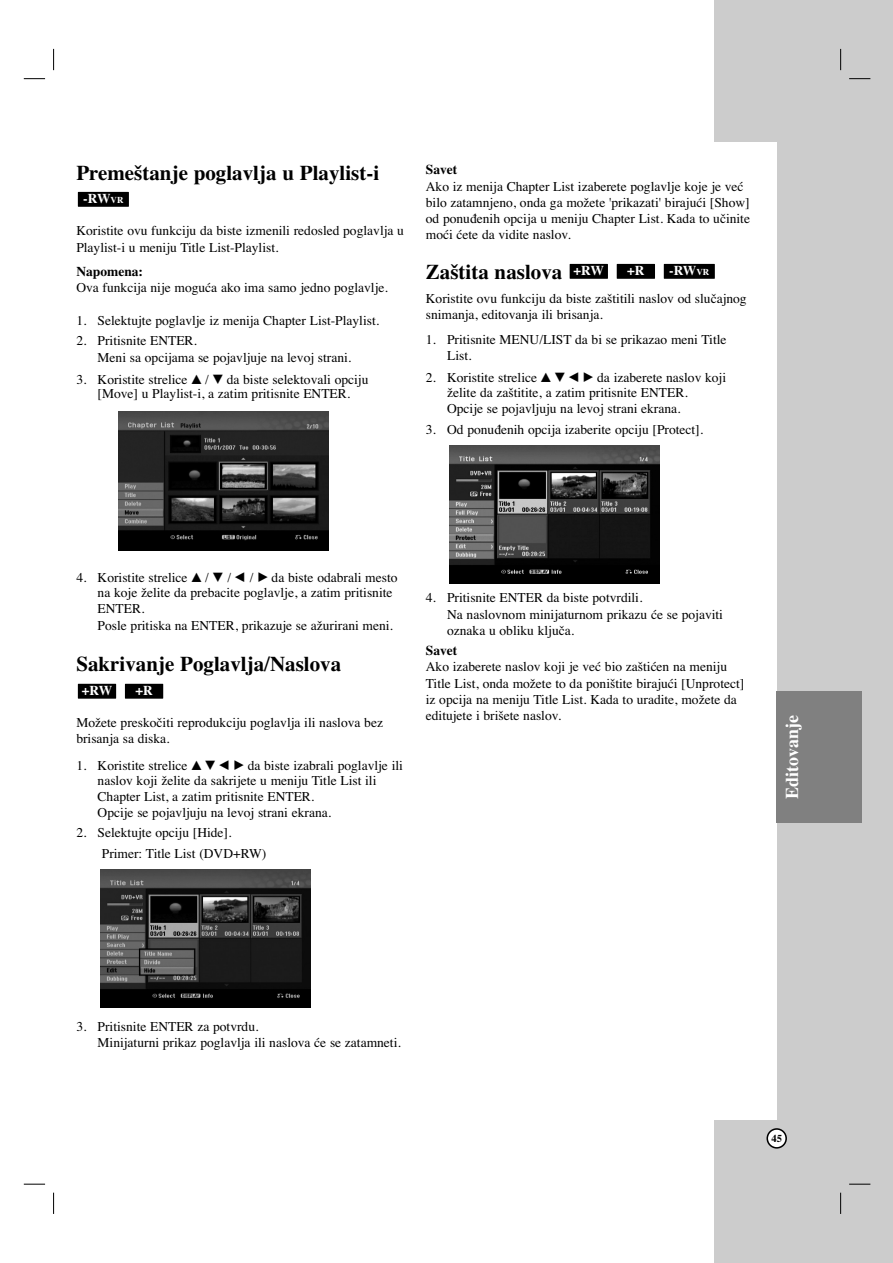
<style>
.page{position:relative;width:893px;height:1263px;background:#fff}
.page>*{position:absolute;margin:0;border:0;box-sizing:border-box;transform-origin:0 0}
.t1{font:700 21px "Times CE";color:#000}
.t2{font:700 18px "Times CE";color:#fff}
.t3{font:13.5px/16.2px "Times CE";color:#000}
.t4{font:700 13.5px "Times CE";letter-spacing:-.035em;color:#fff}
.t5{font:700 13.5px "Times CE";color:#000}
.t6{font:700 10.5px "Times CE";color:#000}
.s1{font-size:9px}
.s2{font-family:"Sony PS Common"}
.s3{font-family:"Times New Roman Efo"}
</style>
<div class="page">
<div style="left:714px;top:0;width:178px;height:1263px;background:#ccc"></div>
<div style="left:639px;top:142px;width:137px;height:978px;background:#fff"></div>
<svg style="left:766px;top:1128px;width:21px;height:21px"></svg>
<div style="left:776px;top:691px;width:85px;height:132px;background:#808080"></div>
<svg style="left:53px;top:49px;width:1px;height:21px"></svg>
<svg style="left:840px;top:49px;width:1px;height:21px"></svg>
<svg style="left:53px;top:1193px;width:1px;height:21px"></svg>
<svg style="left:840px;top:1193px;width:1px;height:21px"></svg>
<svg style="left:24px;top:78px;width:21px;height:1px"></svg>
<svg style="left:849px;top:78px;width:21px;height:1px"></svg>
<svg style="left:24px;top:1184px;width:21px;height:1px"></svg>
<svg style="left:849px;top:1184px;width:21px;height:1px"></svg>
<div style="left:663px;top:264px;width:51px;height:15px;background:#000"></div>
<div style="left:616px;top:264px;width:39px;height:15px;background:#000"></div>
<div style="left:569px;top:264px;width:39px;height:15px;background:#000"></div>
<div style="left:125px;top:684px;width:38px;height:15px;background:#000"></div>
<div style="left:78px;top:684px;width:38px;height:15px;background:#000"></div>
<div style="left:78px;top:192px;width:51px;height:15px;background:#000"></div>
<img style="left:119px;top:411px;width:210px;height:139px">
<img style="left:101px;top:869px;width:209px;height:139px">
<img style="left:449px;top:445px;width:210px;height:139px">
<h1 class="t1" style="left:76px;top:165px;width:304px">Premeštanje poglavlja u Playlist-i</h1>
<p class="t4" style="left:83px;top:194px;width:42px">-RW<span class="s1">VR</span></p>
<p class="t3" style="left:76px;top:224px;width:329px">Koristite ovu funkciju da biste izmenili redosled poglavlja u<br>Playlist-i u meniju Title List-Playlist.</p>
<p class="t5" style="left:76px;top:267px;width:68px">Napomena:</p>
<p class="t3" style="left:76px;top:281px;width:313px">Ova funkcija nije moguća ako ima samo jedno poglavlje.</p>
<p class="t3" style="left:76px;top:314px;width:304px">1. Selektujte poglavlje iz menija Chapter List-Playlist.</p>
<p class="t3" style="left:98px;top:334px;width:255px;text-indent:-21px">2. Pritisnite ENTER.<br>Meni sa opcijama se pojavljuje na levoj strani.</p>
<p class="t3" style="left:76px;top:373px;width:293px;line-height:14.9px;text-align:center">3. Koristite strelice <span class="s2">V</span> / <span class="s2">V</span> da biste selektovali opciju [Move] u Playlist-i, a zatim pritisnite ENTER.</p>
<p class="t5" style="left:426px;top:165px;width:33px">Savet</p>
<p class="t3" style="left:426px;top:179px;width:326px">Ako iz menija Chapter List izaberete poglavlje koje je već bilo zatamnjeno, onda ga možete 'prikazati' birajući [Show] od ponu<span class="s3">œ</span>enih opcija u meniju Chapter List. Kada to učinite moći ćete da vidite naslov.</p>
<h1 class="t1" style="left:426px;top:265px;width:138px">Zaštita naslova</h1>
<p class="t3" style="left:426px;top:292px;width:322px">Koristite ovu funkciju da biste zaštitili naslov od slučajnog snimanja, editovanja ili brisanja.</p>
<p class="t3" style="left:447px;top:333px;width:281px;text-indent:-21px">1. Pritisnite MENU/LIST da bi se prikazao meni Title<br>List.</p>
<p class="t3" style="left:447px;top:372px;width:280px;line-height:14.9px;text-indent:-21px">2. Koristite strelice <span class="s2">V V B B</span> da izaberete naslov koji želite da zaštitite, a zatim pritisnite ENTER.</p>
<p class="t3" style="left:447px;top:402px;width:235px">Opcije se pojavljuju na levoj strani ekrana.</p>
<p class="t3" style="left:426px;top:423px;width:279px">3. Od ponu<span class="s3">œ</span>enih opcija izaberite opciju [Protect].</p>
<p class="t4" style="left:573px;top:266px;width:32px">+RW</p>
<p class="t4" style="left:627px;top:266px;width:19px">+R</p>
<p class="t4" style="left:669px;top:266px;width:42px">-RW<span class="s1">VR</span></p>
<p class="t3" style="left:98px;top:572px;width:301px;line-height:14.9px;text-indent:-21px">4. Koristite strelice <span class="s2">V</span> / <span class="s2">V</span> / <span class="s2">B</span> / <span class="s2">B</span> da biste odabrali mesto na koje želite da prebacite poglavlje, a zatim pritisnite</p>
<p class="t3" style="left:98px;top:602px;width:297px">ENTER.<br>Posle pritiska na ENTER, prikazuje se ažurirani meni.</p>
<h1 class="t1" style="left:76px;top:657px;width:266px">Sakrivanje Poglavlja/Naslova</h1>
<p class="t4" style="left:82px;top:686px;width:32px">+RW</p>
<p class="t4" style="left:135px;top:686px;width:19px">+R</p>
<p class="t3" style="left:76px;top:716px;width:308px">Možete preskočiti reprodukciju poglavlja ili naslova bez brisanja sa diska.</p>
<p class="t3" style="left:76px;top:759px;width:328px;line-height:14.9px;text-align:center">1. Koristite strelice <span class="s2">V V B B</span> da biste izabrali poglavlje ili naslov koji želite da sakrijete u meniju Title List ili</p>
<p class="t3" style="left:98px;top:790px;width:235px">Chapter List, a zatim pritisnite ENTER.<br>Opcije se pojavljuju na levoj strani ekrana.</p>
<p class="t3" style="left:102px;top:824px;width:166px;line-height:20.4px;text-indent:-26px">2. Selektujte opciju [Hide].<br>Primer: Title List (DVD+RW)</p>
<p class="t3" style="left:447px;top:591px;width:277px;text-indent:-21px">4. Pritisnite ENTER da biste potvrdili.<br>Na naslovnom minijaturnom prikazu će se pojaviti oznaka u obliku ključa.</p>
<p class="t5" style="left:426px;top:646px;width:33px">Savet</p>
<p class="t3" style="left:426px;top:660px;width:320px">Ako izaberete naslov koji je već bio zaštićen na meniju Title List, onda možete to da poništite birajući [Unprotect] iz opcija na meniju Title List. Kada to uradite, možete da editujete i brišete naslov.</p>
<h2 class="t2" style="left:786px;top:799px;width:86px;rotate:-90deg">Editovanje</h2>
<p class="t3" style="left:98px;top:1020px;width:305px;text-indent:-21px">3. Pritisnite ENTER za potvrdu.<br>Minijaturni prikaz poglavlja ili naslova će se zatamneti.</p>
<p class="t6" style="left:771px;top:1135px;width:12px">45</p>
</div>
